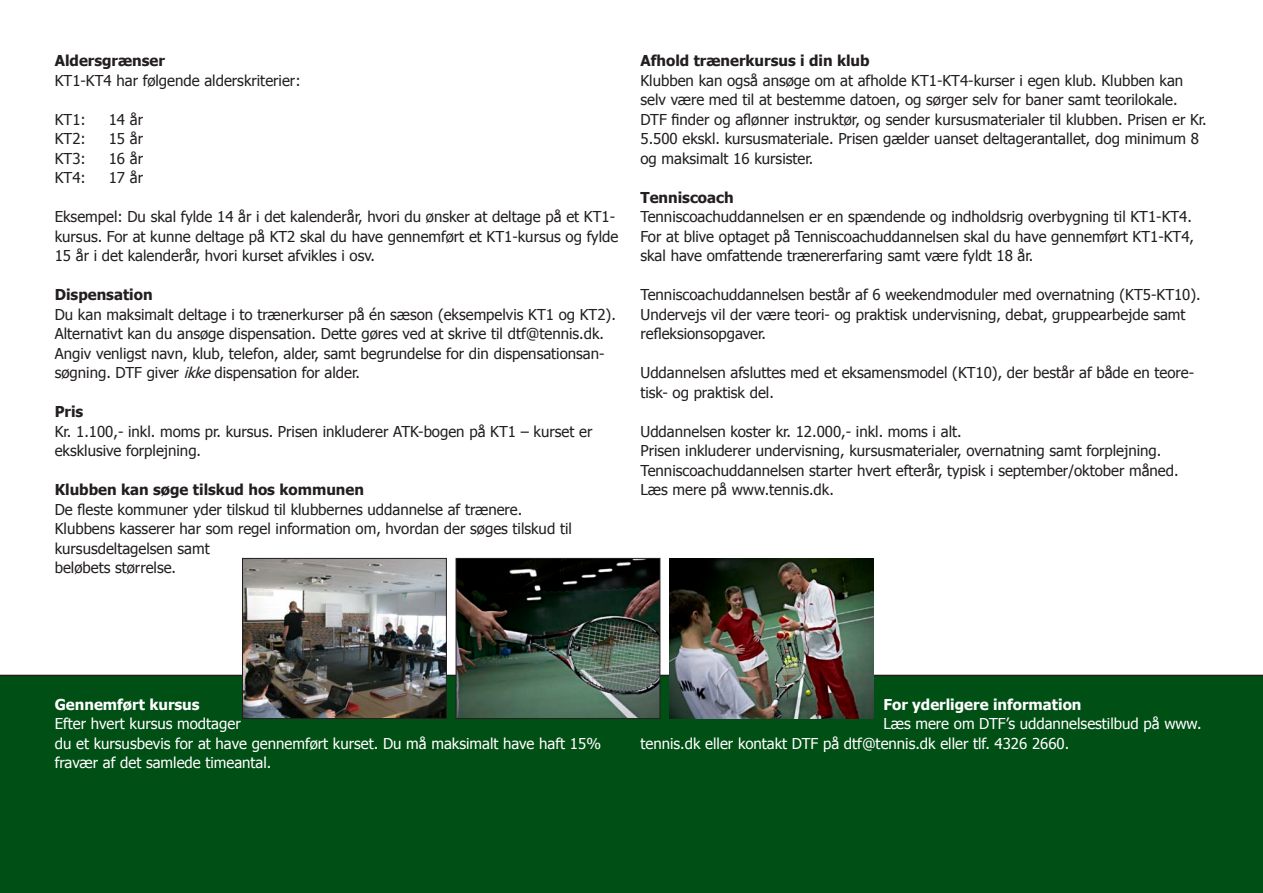
<style>
.page{position:relative;width:1263px;height:893px;background:#fff}
.page>*{position:absolute;margin:0;border:0;box-sizing:border-box;transform-origin:0 0}
.t1{font:15px/19.5px "Tahoma";color:#231f20}
.t2{font:15px/19.5px "Tahoma";color:#fff}
.t3{font:700 15px "Tahoma";color:#231f20}
.t4{font:700 15px "Tahoma";color:#fff}
.s1{font-style:italic}
</style>
<div class="page">
<div style="left:0;top:675px;width:1263px;height:218px;background:#004f14"></div>
<img style="left:669px;top:558px;width:204px;height:161px">
<img style="left:458px;top:560px;width:200px;height:157px">
<div style="left:456px;top:558px;width:204px;height:161px;border:1px solid #231f20"></div>
<img style="left:244px;top:560px;width:200px;height:157px">
<div style="left:242px;top:558px;width:204px;height:161px;border:1px solid #231f20"></div>
<p class="t3" style="left:55px;top:50px;width:112px">Aldersgrænser</p>
<p class="t1" style="left:55px;top:70px;width:247px">KT1-KT4 har følgende alderskriterier:</p>
<p class="t1" style="left:55px;top:109px;width:33px">KT1:</p>
<p class="t1" style="left:109px;top:109px;width:36px">14 år</p>
<p class="t1" style="left:55px;top:128px;width:33px">KT2:</p>
<p class="t1" style="left:109px;top:128px;width:36px">15 år</p>
<p class="t1" style="left:55px;top:148px;width:33px">KT3:</p>
<p class="t1" style="left:109px;top:148px;width:36px">16 år</p>
<p class="t1" style="left:55px;top:167px;width:33px">KT4:</p>
<p class="t1" style="left:109px;top:167px;width:36px">17 år</p>
<p class="t1" style="left:55px;top:206px;width:565px">Eksempel: Du skal fylde 14 år i det kalenderår, hvori du ønsker at deltage på et KT1- kursus. For at kunne deltage på KT2 skal du have gennemført et KT1-kursus og fylde<br>15 år i det kalenderår, hvori kurset afvikles i osv.</p>
<p class="t3" style="left:55px;top:284px;width:99px">Dispensation</p>
<p class="t1" style="left:55px;top:304px;width:563px">Du kan maksimalt deltage i to trænerkurser på én sæson (eksempelvis KT1 og KT2).<br>Alternativt kan du ansøge dispensation. Dette gøres ved at skrive til dtf@tennis.dk.<br>Angiv venligst navn, klub, telefon, alder, samt begrundelse for din dispensationsan&shy;søgning. DTF giver <span class="s1">ikke</span>dispensation for alder.</p>
<p class="t3" style="left:55px;top:401px;width:30px">Pris</p>
<p class="t1" style="left:55px;top:421px;width:539px">Kr. 1.100,- inkl. moms pr. kursus. Prisen inkluderer ATK-bogen på KT1 – kurset er eksklusive forplejning.</p>
<p class="t3" style="left:55px;top:479px;width:311px">Klubben kan søge tilskud hos kommunen</p>
<p class="t1" style="left:55px;top:499px;width:519px">De fleste kommuner yder tilskud til klubbernes uddannelse af trænere.<br>Klubbens kasserer har som regel information om, hvordan der søges tilskud til kursusdeltagelsen samt<br>beløbets størrelse.</p>
<p class="t3" style="left:640px;top:50px;width:231px">Afhold trænerkursus i din klub</p>
<p class="t1" style="left:640px;top:70px;width:568px">Klubben kan også ansøge om at afholde KT1-KT4-kurser i egen klub. Klubben kan selv være med til at bestemme datoen, og sørger selv for baner samt teorilokale.<br>DTF finder og aflønner instruktør, og sender kursusmaterialer til klubben. Prisen er Kr.<br>5.500 ekskl. kursusmateriale. Prisen gælder uanset deltagerantallet, dog minimum 8 og maksimalt 16 kursister.</p>
<p class="t3" style="left:640px;top:187px;width:95px">Tenniscoach</p>
<p class="t1" style="left:640px;top:206px;width:555px">Tenniscoachuddannelsen er en spændende og indholdsrig overbygning til KT1-KT4.<br>For at blive optaget på Tenniscoachuddannelsen skal du have gennemført KT1-KT4, skal have omfattende trænererfaring samt være fyldt 18 år.</p>
<p class="t1" style="left:640px;top:284px;width:562px">Tenniscoachuddannelsen består af 6 weekendmoduler med overnatning (KT5-KT10).<br>Undervejs vil der være teori- og praktisk undervisning, debat, gruppearbejde samt refleksionsopgaver.</p>
<p class="t1" style="left:640px;top:362px;width:555px">Uddannelsen afsluttes med et eksamensmodel (KT10), der består af både en teore&shy;tisk- og praktisk del.</p>
<p class="t1" style="left:640px;top:421px;width:540px">Uddannelsen koster kr. 12.000,- inkl. moms i alt.<br>Prisen inkluderer undervisning, kursusmaterialer, overnatning samt forplejning.<br>Tenniscoachuddannelsen starter hvert efterår, typisk i september/oktober måned.<br>Læs mere på www.tennis.dk.</p>
<p class="t4" style="left:55px;top:694px;width:146px">Gennemført kursus</p>
<p class="t2" style="left:55px;top:713px;width:548px">Efter hvert kursus modtager<br>du et kursusbevis for at have gennemført kurset. Du må maksimalt have haft 15% fravær af det samlede timeantal.</p>
<p class="t4" style="left:883px;top:694px;width:200px">For yderligere information</p>
<p class="t2" style="left:640px;top:713px;width:563px;text-indent:243px">Læs mere om DTF’s uddannelsestilbud på www. tennis.dk eller kontakt DTF på dtf@tennis.dk eller tlf. 4326 2660.</p>
</div>
